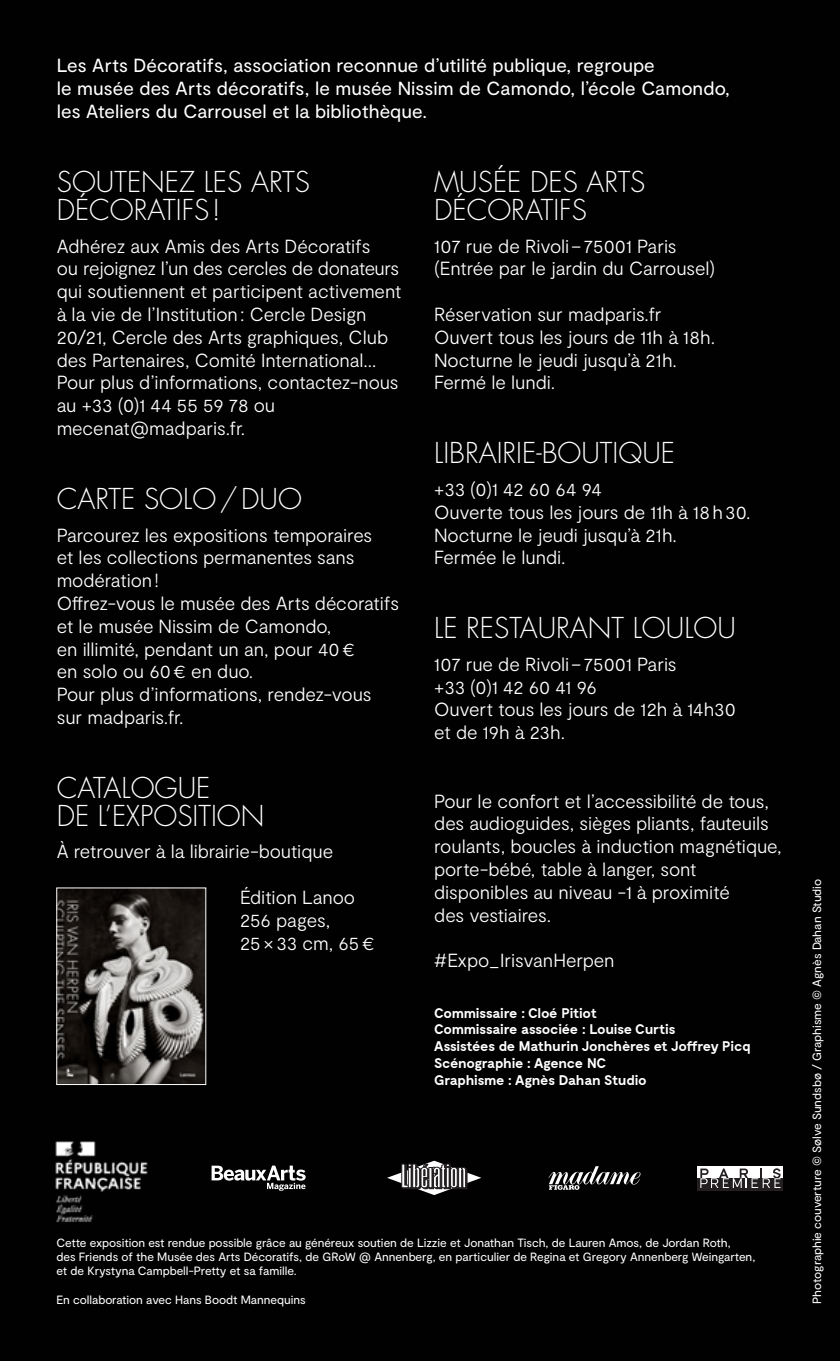
<style>
.page{position:relative;width:840px;height:1361px;background:#fff}
.page>*{position:absolute;margin:0;border:0;box-sizing:border-box;transform-origin:0 0}
.MODERAT_REGULAR{font:300 28px/28px "Futura Std";color:#fff}
.MODERAT_REGULAR-2{font:300 19px/22.8px "Moderat";letter-spacing:-.01em;color:#fff}
.MODERAT_REGULAR-3{font:19px/22.8px "Moderat";letter-spacing:.005em;color:#fff}
.LÉGENDE{font:700 14px "Moderat";letter-spacing:-.025em;color:#fff}
.MODERAT_REGULAR-4{font:12px/14.4px "Moderat";letter-spacing:-.005em;color:#fff}
</style>
<div class="page">
<div style="left:0;top:0;width:839px;height:1361px;background:#010101"></div>
<svg style="left:211px;top:1165px;width:94px;height:25px"></svg>
<div style="left:697px;top:1166px;width:85px;height:12px;background:#fff"></div>
<div style="left:697px;top:1178px;width:85px;height:12px;background:#231f20"></div>
<svg style="left:700px;top:1168px;width:80px;height:20px"></svg>
<img style="left:55px;top:1141px;width:93px;height:81px">
<svg style="left:548px;top:1166px;width:92px;height:24px"></svg>
<svg style="left:387px;top:1160px;width:94px;height:35px"></svg>
<img style="left:58px;top:889px;width:146px;height:194px">
<div style="left:56px;top:887px;width:150px;height:198px;border:1px solid #fff"></div>
<p class="MODERAT_REGULAR-3" style="left:57px;top:54px;width:674px">Les Arts Décoratifs, association reconnue d’utilité publique, regroupe<br>le musée des Arts décoratifs, le musée Nissim de Camondo, l’école Camondo, les Ateliers du Carrousel et la bibliothèque.</p>
<p class="MODERAT_REGULAR" style="left:57px;top:168px;width:254px">SOUTENEZ LES ARTS<br>DÉCORATIFS!</p>
<p class="MODERAT_REGULAR-2" style="left:57px;top:235px;width:346px">Adhérez aux Amis des Arts Décoratifs<br>ou rejoignez l’un des cercles de donateurs qui soutiennent et participent activement à la vie de l’Institution: Cercle Design 20/21, Cercle des Arts graphiques, Club</p>
<p class="MODERAT_REGULAR-2" style="left:57px;top:349px;width:321px">des Partenaires, Comité International…</p>
<p class="MODERAT_REGULAR-2" style="left:57px;top:371px;width:343px">Pour plus d’informations, contactez-nous au +33 (0)1 44 55 59 78 ou mecenat@madparis.fr.</p>
<p class="MODERAT_REGULAR" style="left:57px;top:485px;width:247px">CARTE SOLO/DUO</p>
<p class="MODERAT_REGULAR-2" style="left:57px;top:523px;width:317px">Parcourez les expositions temporaires et les collections permanentes sans modération!</p>
<p class="MODERAT_REGULAR-2" style="left:57px;top:592px;width:343px">Offrez-vous le musée des Arts décoratifs et le musée Nissim de Camondo,<br>en illimité, pendant un an, pour 40€<br>en solo ou 60€ en duo.</p>
<p class="MODERAT_REGULAR-2" style="left:57px;top:683px;width:316px">Pour plus d’informations, rendez-vous sur madparis.fr.</p>
<p class="MODERAT_REGULAR" style="left:57px;top:774px;width:209px">CATALOGUE<br>DE L’EXPOSITION</p>
<p class="MODERAT_REGULAR-2" style="left:57px;top:840px;width:278px">À retrouver à la librairie-boutique</p>
<p class="MODERAT_REGULAR-2" style="left:240px;top:886px;width:116px">Édition Lanoo</p>
<p class="MODERAT_REGULAR-2" style="left:240px;top:909px;width:92px">256 pages,</p>
<p class="MODERAT_REGULAR-2" style="left:240px;top:931px;width:136px">25×33 cm, 65€</p>
<p class="MODERAT_REGULAR" style="left:434px;top:168px;width:213px">MUSÉE DES ARTS<br>DÉCORATIFS</p>
<p class="MODERAT_REGULAR-2" style="left:434px;top:235px;width:244px">107 rue de Rivoli–75001 Paris</p>
<p class="MODERAT_REGULAR-2" style="left:434px;top:257px;width:282px">(Entrée par le jardin du Carrousel)</p>
<p class="MODERAT_REGULAR-2" style="left:434px;top:303px;width:229px">Réservation sur madparis.fr</p>
<p class="MODERAT_REGULAR-2" style="left:434px;top:326px;width:282px">Ouvert tous les jours de 11h à 18h.</p>
<p class="MODERAT_REGULAR-2" style="left:434px;top:349px;width:244px">Nocturne le jeudi jusqu’à 21h.</p>
<p class="MODERAT_REGULAR-2" style="left:434px;top:371px;width:122px">Fermé le lundi.</p>
<p class="MODERAT_REGULAR" style="left:434px;top:440px;width:242px">LIBRAIRIE-BOUTIQUE</p>
<p class="MODERAT_REGULAR-2" style="left:434px;top:478px;width:169px">+33 (0)1 42 60 64 94</p>
<p class="MODERAT_REGULAR-2" style="left:434px;top:501px;width:318px">Ouverte tous les jours de 11h à 18h30.</p>
<p class="MODERAT_REGULAR-2" style="left:434px;top:523px;width:244px">Nocturne le jeudi jusqu’à 21h.</p>
<p class="MODERAT_REGULAR-2" style="left:434px;top:546px;width:133px">Fermée le lundi.</p>
<p class="MODERAT_REGULAR" style="left:434px;top:614px;width:303px">LE RESTAURANT LOULOU</p>
<p class="MODERAT_REGULAR-2" style="left:434px;top:653px;width:244px">107 rue de Rivoli–75001 Paris</p>
<p class="MODERAT_REGULAR-2" style="left:434px;top:675px;width:164px">+33 (0)1 42 60 41 96</p>
<p class="MODERAT_REGULAR-2" style="left:434px;top:698px;width:303px">Ouvert tous les jours de 12h à 14h30 et de 19h à 23h.</p>
<p class="MODERAT_REGULAR-2" style="left:434px;top:789px;width:349px">Pour le confort et l’accessibilité de tous, des audioguides, sièges pliants, fauteuils roulants, boucles à induction magnétique, porte-bébé, table à langer, sont disponibles au niveau -1 à proximité<br>des vestiaires.</p>
<p class="MODERAT_REGULAR-2" style="left:434px;top:949px;width:182px">#Expo_IrisvanHerpen</p>
<p class="LÉGENDE" style="left:434px;top:1004px;width:164px">Commissaire : Cloé Pitiot</p>
<p class="LÉGENDE" style="left:434px;top:1021px;width:243px">Commissaire associée : Louise Curtis</p>
<p class="LÉGENDE" style="left:434px;top:1038px;width:318px">Assistées de Mathurin Jonchères et Joffrey Picq</p>
<p class="LÉGENDE" style="left:434px;top:1055px;width:173px">Scénographie : Agence NC</p>
<p class="LÉGENDE" style="left:434px;top:1072px;width:214px">Graphisme : Agnès Dahan Studio</p>
<p class="MODERAT_REGULAR-4" style="left:56px;top:1235px;width:700px">Cette exposition est rendue possible grâce au généreux soutien de Lizzie et Jonathan Tisch, de Lauren Amos, de Jordan Roth,<br>des Friends of the Musée des Arts Décoratifs, de GRoW @ Annenberg, en particulier de Regina et Gregory Annenberg Weingarten, et de Krystyna Campbell-Pretty et sa famille.</p>
<p class="MODERAT_REGULAR-4" style="left:56px;top:1293px;width:250px">En collaboration avec Hans Boodt Mannequins</p>
<p class="MODERAT_REGULAR-4" style="left:809px;top:1303px;width:426px;rotate:-90deg">Photographie couverture © Sølve Sundsbø / Graphisme © Agnès Dahan Studio</p>
</div>
